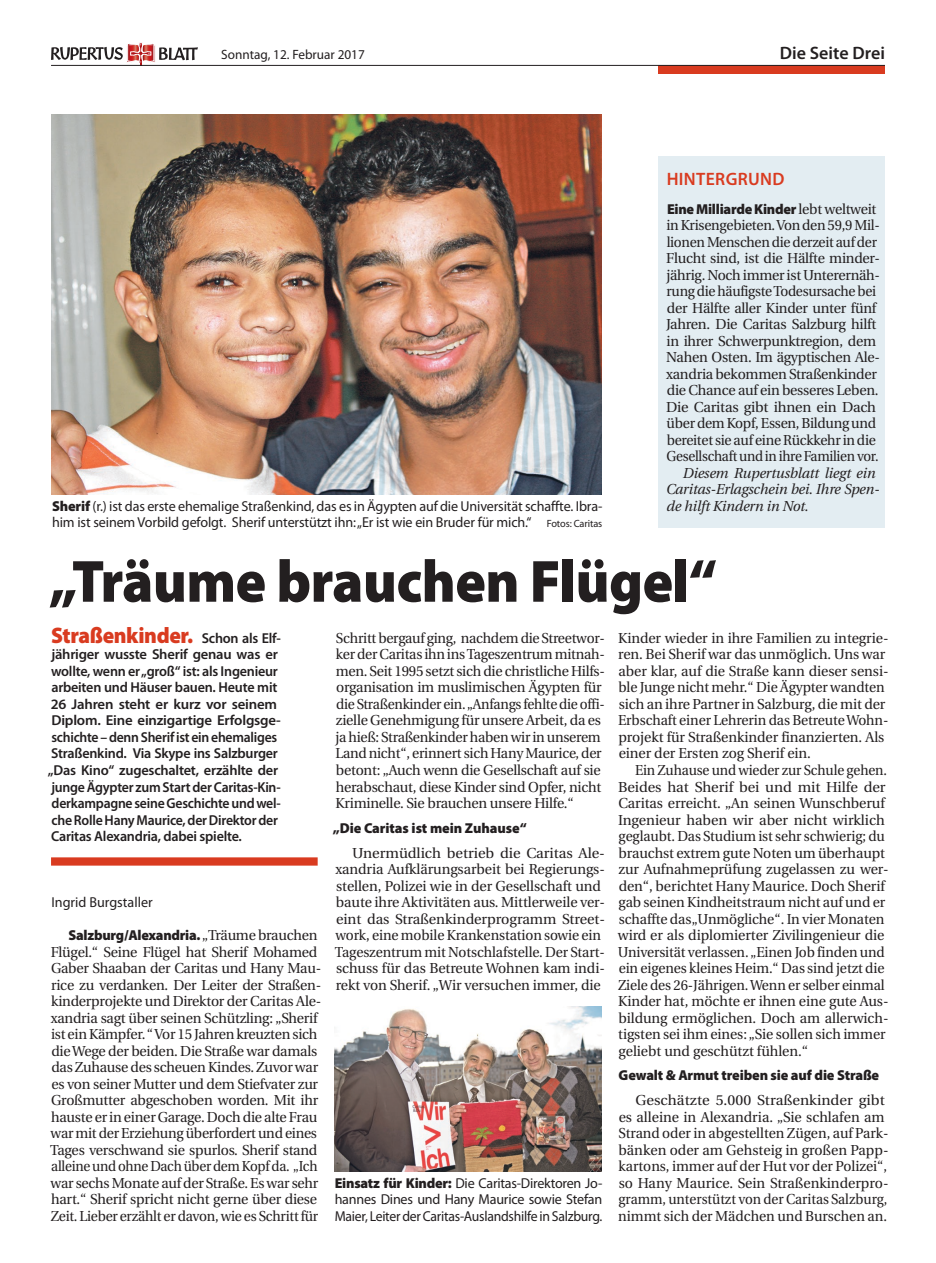
<style>
.page{position:relative;width:936px;height:1263px;background:#fff}
.page>*{position:absolute;margin:0;border:0;box-sizing:border-box;transform-origin:0 0}
.t1{font:900 60px "Myriad Pro";letter-spacing:-.01em;color:#231f20;scale:.95 1}
.t2{font:900 22.5px "Myriad Pro";letter-spacing:-.015em;color:#d93b20;scale:.95 1}
.t3{font:600 18px "Myriad Pro";color:#231f20}
.t4{font:600 18px "Myriad Pro";letter-spacing:.02em;color:#d93b20}
.t5{font:14.4px/16.5px "Utopia";letter-spacing:-.015em;color:#231f20}
.t6{font:14.4px/16.5px "Utopia";letter-spacing:-.015em;color:#231f20;scale:.96 1}
.t7{font:14.4px/16.5px "Utopia";letter-spacing:-.015em;color:#231f20;scale:.94 1}
.t8{font:600 14.4px/16.5px "Myriad Pro";letter-spacing:-.015em;color:#231f20}
.t9{font:14.4px/16.5px "Myriad Pro";letter-spacing:-.01em;color:#231f20}
.t10{font:900 14.4px "Myriad Pro";letter-spacing:-.015em;color:#231f20}
.t11{font:italic 14.4px/16.5px "Utopia";letter-spacing:-.01em;color:#231f20}
.t12{font:13.5px "Myriad Pro";color:#231f20}
.s1{font-weight:900}
.s2{font-size:10.5px}
.s3{font-family:"Utopia";font-weight:400}
.s4{font-weight:600;font-size:14.4px;color:#231f20}
</style>
<div class="page">
<svg style="left:51px;top:43px;width:147px;height:22px"></svg>
<div style="left:658px;top:65px;width:226px;height:9px;background:#d93b20"></div>
<hr style="left:51px;top:65px;width:833px;height:1px;background:#231f20">
<div style="left:51px;top:857px;width:266px;height:9px;background:#d93b20"></div>
<img style="left:51px;top:115px;width:550px;height:379px">
<img style="left:334px;top:1006px;width:267px;height:165px">
<div style="left:658px;top:156px;width:226px;height:371px;background:#e3edf2"></div>
<p class="t12" style="left:221px;top:46px;width:145px">Sonntag, 12. Februar 2017</p>
<p class="t3" style="left:779px;top:42px;width:107px">Die Seite Drei</p>
<p class="t9" style="left:52px;top:498px;width:551px"><span class="s1">Sherif</span> (r.) ist das erste ehemalige Straßenkind, das es in Ägypten auf die Universität schaffte. Ibra&shy;him ist seinem Vorbild gefolgt. Sherif unterstützt ihn: „Er ist wie ein Bruder für mich.“ <span class="s2">Fotos: Caritas</span></p>
<p class="t4" style="left:666px;top:168px;width:51px">Hintergr</p>
<p class="t4" style="left:748px;top:168px;width:36px">und</p>
<p class="t10" style="left:667px;top:199px;width:211px">Eine Milliarde Kinder <span class="s3">lebt weltweit</span></p>
<p class="t6" style="left:666px;top:218px;width:224px">in Krisengebieten. Von den 59,9 Mil&shy;lionen Menschen die derzeit auf der Flucht sind, ist die Hälfte minder&shy;jährig. Noch immer ist Unterernäh&shy;rung die häufigste Todesursache bei der Hälfte aller Kinder unter fünf Jahren. Die Caritas Salzburg hilft in ihrer Schwerpunktregion, dem Nahen Osten. Im ägyptischen Ale&shy;xandria bekommen Straßenkinder die Chance auf ein besseres Leben.<br>Die Caritas gibt ihnen ein Dach über dem Kopf, Essen, Bildung und bereitet sie auf eine Rückkehr in die Gesellschaft und in ihre Familien vor.</p>
<p class="t11" style="left:665px;top:465px;width:215px;text-indent:17px">Diesem Rupertusblatt liegt ein<br>Caritas-Erlagschein bei. Ihre Spen&shy;de hilft Kindern in Not.</p>
<h1 class="t1" style="left:49px;top:541px;width:704px">„Träume brauchen Flügel“</h1>
<h2 class="t2" style="left:51px;top:620px;width:243px">Straßenkinder. <span class="s4">Schon als Elf-</span></h2>
<p class="t8" style="left:48px;top:646px;width:234px">jähriger wusste Sherif genau was er wollte, wenn er „groß“ ist: als Ingenieur arbeiten und Häuser bauen. Heute mit 26 Jahren steht er kurz vor seinem Diplom. Eine einzigartige Erfolgsge&shy;schichte – denn Sherif ist ein ehemaliges Straßenkind. Via Skype ins Salzburger „Das Kino“ zugeschaltet, erzählte der junge Ägypter zum Start der Caritas-Kin&shy;derkampagne seine Geschichte und wel&shy;che Rolle Hany Maurice, der Direktor der Caritas Alexandria, dabei spielte.</p>
<p class="t5" style="left:618px;top:630px;width:272px">Kinder wieder in ihre Familien zu integrie&shy;ren. Bei Sherif war das unmöglich. Uns war aber klar, auf die Straße kann dieser sensi&shy;ble Junge nicht mehr.“ Die Ägypter wandten sich an ihre Partner in Salzburg, die mit der Erbschaft einer Lehrerin das Betreute Wohn&shy;projekt für Straßenkinder finanzierten. Als einer der Ersten zog Sherif ein.</p>
<p class="t7" style="left:617px;top:762px;width:289px;text-indent:17px">Ein Zuhause und wieder zur Schule gehen.<br>Beides hat Sherif bei und mit Hilfe der Caritas erreicht. „An seinen Wunschberuf Ingenieur haben wir aber nicht wirklich geglaubt. Das Studium ist sehr schwierig; du brauchst extrem gute Noten um überhaupt zur Aufnahmeprüfung zugelassen zu wer&shy;den“, berichtet Hany Maurice. Doch Sherif gab seinen Kindheitstraum nicht auf und er schaffte das„Unmögliche“. In vier Monaten wird er als diplomierter Zivilingenieur die Universität verlassen. „Einen Job finden und ein eigenes kleines Heim.“ Das sind jetzt die Ziele des 26-Jährigen. Wenn er selber einmal Kinder hat, möchte er ihnen eine gute Aus&shy;bildung ermöglichen. Doch am allerwich&shy;tigsten sei ihm eines: „Sie sollen sich immer geliebt und geschützt fühlen.“</p>
<p class="t10" style="left:618px;top:1066px;width:262px">Gewalt &amp; Armut treiben sie auf die Straße</p>
<p class="t5" style="left:618px;top:1092px;width:272px;text-indent:17px">Geschätzte 5.000 Straßenkinder gibt es alleine in Alexandria. „Sie schlafen am Strand oder in abgestellten Zügen, auf Park&shy;bänken oder am Gehsteig in großen Papp&shy;kartons, immer auf der Hut vor der Polizei“, so Hany Maurice. Sein Straßenkinderpro&shy;gramm, unterstützt von der Caritas Salzburg, nimmt sich der Mädchen und Burschen an.</p>
<p class="t6" style="left:335px;top:630px;width:282px">Schritt bergauf ging, nachdem die Streetwor&shy;ker der Caritas ihn ins Tageszentrum mitnah&shy;men. Seit 1995 setzt sich die christliche Hilfs&shy;organisation im muslimischen Ägypten für die Straßenkinder ein. „Anfangs fehlte die offi&shy;zielle Genehmigung für unsere Arbeit, da es ja hieß: Straßenkinder haben wir in unserem Land nicht“, erinnert sich Hany Maurice, der betont: „Auch wenn die Gesellschaft auf sie herabschaut, diese Kinder sind Opfer, nicht Kriminelle. Sie brauchen unsere Hilfe.“</p>
<p class="t10" style="left:332px;top:818px;width:195px">„Die Caritas ist mein Zuhause“</p>
<p class="t5" style="left:335px;top:845px;width:271px;text-indent:17px">Unermüdlich betrieb die Caritas Ale&shy;xandria Aufklärungsarbeit bei Regierungs&shy;stellen, Polizei wie in der Gesellschaft und baute ihre Aktivitäten aus. Mittlerweile ver&shy;eint das Straßenkinderprogramm Street&shy;work, eine mobile Krankenstation sowie ein Tageszentrum mit Notschlafstelle. Der Start&shy;schuss für das Betreute Wohnen kam indi&shy;rekt von Sherif. „Wir versuchen immer, die</p>
<p class="t9" style="left:51px;top:894px;width:103px">Ingrid Burgstaller</p>
<p class="t10" style="left:68px;top:925px;width:250px">Salzburg/Alexandria. <span class="s3">„Träume brauchen</span></p>
<p class="t5" style="left:50px;top:944px;width:272px">Flügel.“ Seine Flügel hat Sherif Mohamed Gaber Shaaban der Caritas und Hany Mau&shy;rice zu verdanken. Der Leiter der Straßen&shy;kinderprojekte und Direktor der Caritas Ale&shy;xandria sagt über seinen Schützling: „Sherif ist ein Kämpfer. “ Vor 15 Jahren kreuzten sich die Wege der beiden. Die Straße war damals das Zuhause des scheuen Kindes. Zuvor war es von seiner Mutter und dem Stiefvater zur Großmutter abgeschoben worden. Mit ihr hauste er in einer Garage. Doch die alte Frau war mit der Erziehung überfordert und eines Tages verschwand sie spurlos. Sherif stand alleine und ohne Dach über dem Kopf da. „Ich war sechs Monate auf der Straße. Es war sehr hart.“ Sherif spricht nicht gerne über diese Zeit. Lieber erzählt er davon, wie es Schritt für</p>
<p class="t9" style="left:334px;top:1174px;width:269px;text-align:justify"><span class="s1">Einsatz für Kinder:</span> Die Caritas-Direktoren Jo&shy;hannes Dines und Hany Maurice sowie Stefan Maier, Leiter der Caritas-Auslandshilfe in Salzburg.</p>
</div>
